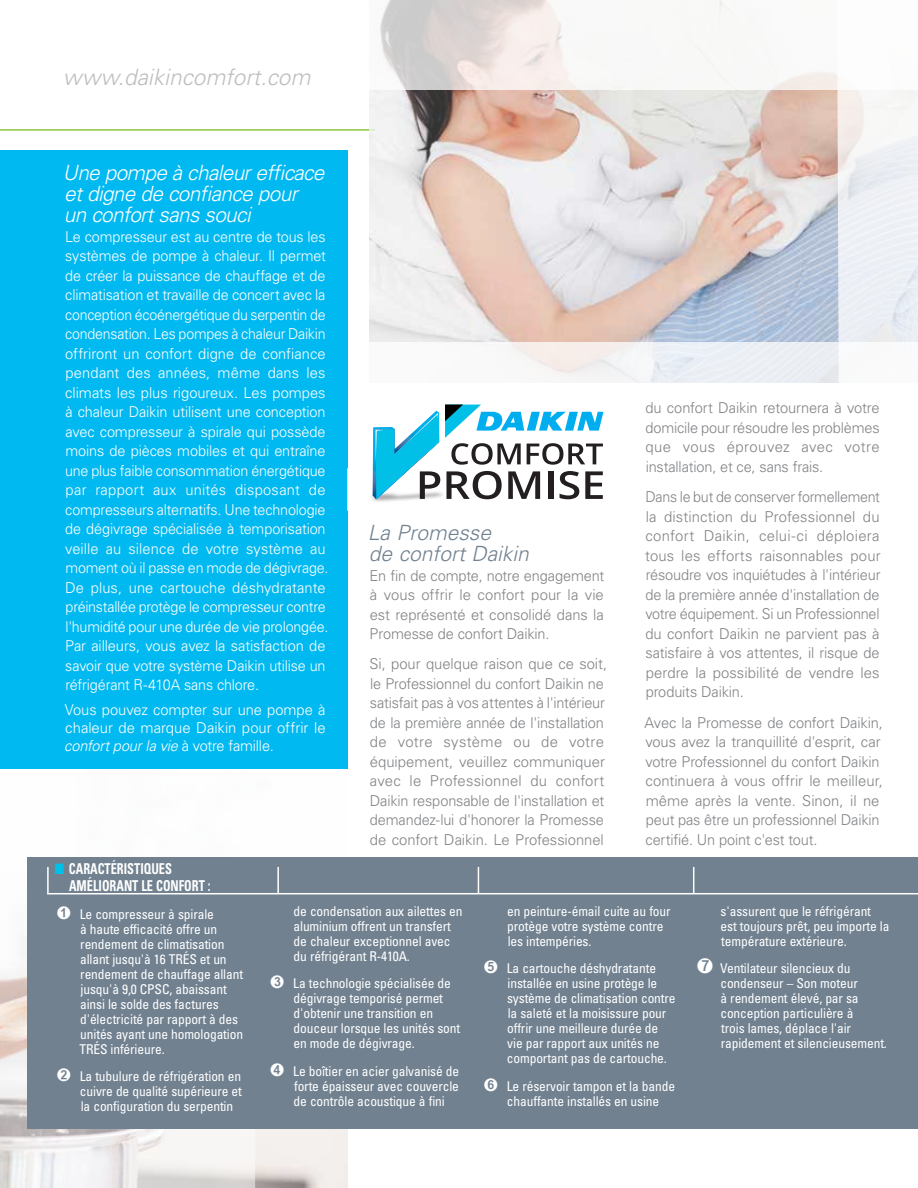
<style>
.page{position:relative;width:918px;height:1188px;background:#fff}
.page>*{position:absolute;margin:0;border:0;box-sizing:border-box;transform-origin:0 0}
.t1{font:italic 300 22.5px "Univers";color:#bcbec0}
.t2{font:italic 300 21px/21px "Univers";letter-spacing:-.03em;color:#fff}
.t3{font:italic 300 21px/21px "Univers";color:#718190}
.t4{font:300 15px/19.5px "Univers";letter-spacing:-.01em;color:#fff;scale:.96 1}
.t5{font:300 15px/19.5px "Univers";letter-spacing:-.005em;color:#808285;text-align:justify}
.t6{font:300 15px/19.5px "Univers";letter-spacing:-.005em;color:#808285;text-align:justify;scale:.95 1}
.t7{font:300 15px/18px "Univers";letter-spacing:-.01em;color:#fff;text-align:justify}
.t8{font:700 condensed 15px/16.5px "Univers";color:#fff;scale:.82 1}
.t9{font:condensed 13.5px/15px "Univers";letter-spacing:-.01em;color:#fff}
.s1{font-style:italic}
.s2{color:#00c0e8}
.s3{font-family:"Arial Unicode MS";font-stretch:normal;font-size:18px}
.s4{font-family:"Arial Unicode MS";font-stretch:normal;font-size:21px}
</style>
<div class="page">
<svg style="left:0;top:768px;width:255px;height:420px"></svg>
<hr style="left:0;top:129px;width:375px;height:2px;background:#8dc63f">
<div style="left:0;top:150px;width:348px;height:618px;background:#00b9f1"></div>
<div style="left:27px;top:857px;width:891px;height:272px;background:#718190"></div>
<hr style="left:47px;top:893px;width:871px;height:1px;background:#fff">
<svg style="left:693px;top:867px;width:1px;height:26px"></svg>
<svg style="left:478px;top:867px;width:1px;height:26px"></svg>
<hr style="left:277px;top:867px;width:2px;height:27px;background:#fff">
<hr style="left:47px;top:867px;width:2px;height:27px;background:#fff">
<img style="left:369px;top:90px;width:468px;height:252px">
<svg style="left:380px;top:0;width:457px;height:90px"></svg>
<div style="left:363px;top:342px;width:555px;height:41px;background:linear-gradient(to bottom,#f3f2f4,#f2f4f6)"></div>
<svg style="left:837px;top:76px;width:81px;height:307px"></svg>
<img style="left:347px;top:468px;width:142px;height:43px">
<svg style="left:373px;top:405px;width:230px;height:94px"></svg>
<h1 class="t1" style="left:63px;top:63px;width:249px">www.daikincomfort.com</h1>
<h2 class="t2" style="left:63px;top:162px;width:263px">Une pompe à chaleur efficace et digne de confiance pour<br>un confort sans souci</h2>
<p class="t4" style="left:65px;top:226px;width:276px">Le compresseur est au centre de tous les systèmes de pompe à chaleur. Il permet de créer la puissance de chauffage et de climatisation et travaille de concert avec la conception écoénergétique du serpentin de condensation. Les pompes à chaleur Daikin offriront un confort digne de confiance pendant des années, même dans les climats les plus rigoureux. Les pompes à chaleur Daikin utilisent une conception avec compresseur à spirale qui possède moins de pièces mobiles et qui entraîne une plus faible consommation énergétique par rapport aux unités disposant de compresseurs alternatifs. Une technologie de dégivrage spécialisée à temporisation veille au silence de votre système au moment où il passe en mode de dégivrage.<br>De plus, une cartouche déshydratante préinstallée protège le compresseur contre l'humidité pour une durée de vie prolongée.<br>Par ailleurs, vous avez la satisfaction de savoir que votre système Daikin utilise un réfrigérant R-410A sans chlore.</p>
<p class="t7" style="left:64px;top:700px;width:263px">Vous pouvez compter sur une pompe à chaleur de marque Daikin pour offrir le <span class="s1">confort pour la vie</span> à votre famille.</p>
<p class="t8" style="left:69px;top:861px;width:174px;text-indent:-14px"><span class="s2">■</span> CARACTÉRISTIQUES<br>AMÉLIORANT LE CONFORT :</p>
<h2 class="t3" style="left:368px;top:522px;width:162px">La Promesse<br>de confort Daikin</h2>
<p class="t5" style="left:370px;top:565px;width:236px">En fin de compte, notre engagement à vous offrir le confort pour la vie est représenté et consolidé dans la Promesse de confort Daikin.</p>
<p class="t5" style="left:369px;top:654px;width:239px;text-align:left">Si, pour quelque raison que ce soit, le Professionnel du confort Daikin ne satisfait pas à vos attentes à l'intérieur de la première année de l'installation de votre système ou de votre équipement, veuillez communiquer avec le Professionnel du confort Daikin responsable de l'installation et demandez-lui d'honorer la Promesse de confort Daikin. Le Professionnel</p>
<p class="t5" style="left:646px;top:398px;width:236px">du confort Daikin retournera à votre domicile pour résoudre les problèmes que vous éprouvez avec votre installation, et ce, sans frais.</p>
<p class="t6" style="left:645px;top:487px;width:249px">Dans le but de conserver formellement la distinction du Professionnel du confort Daikin, celui-ci déploiera tous les efforts raisonnables pour résoudre vos inquiétudes à l'intérieur de la première année d'installation de votre équipement. Si un Professionnel du confort Daikin ne parvient pas à satisfaire à vos attentes, il risque de perdre la possibilité de vendre les produits Daikin.</p>
<p class="t5" style="left:645px;top:712px;width:240px;text-align:left">Avec la Promesse de confort Daikin, vous avez la tranquillité d'esprit, car votre Professionnel du confort Daikin continuera à vous offrir le meilleur, même après la vente. Sinon, il ne peut pas être un professionnel Daikin certifié. Un point c'est tout.</p>
<p class="t9" style="left:79px;top:906px;width:165px;text-indent:-23px"><span class="s3">➊</span> Le compresseur à spirale<br>à haute efficacité offre un rendement de climatisation allant jusqu'à 16 TRÉS et un rendement de chauffage allant jusqu'à 9,0 CPSC, abaissant ainsi le solde des factures d'électricité par rapport à des unités ayant une homologation<br>TRÉS inférieure.</p>
<p class="t9" style="left:80px;top:1068px;width:164px;text-align:justify;text-indent:-23px"><span class="s3">➋</span> La tubulure de réfrigération en cuivre de qualité supérieure et la configuration du serpentin</p>
<p class="t9" style="left:294px;top:904px;width:170px">de condensation aux ailettes en aluminium offrent un transfert de chaleur exceptionnel avec du réfrigérant R-410A.</p>
<p class="t9" style="left:294px;top:976px;width:168px;text-indent:-23px"><span class="s3">➌</span> La technologie spécialisée de dégivrage temporisé permet d'obtenir une transition en douceur lorsque les unités sont en mode de dégivrage.</p>
<p class="t9" style="left:294px;top:1063px;width:167px;text-align:justify;text-indent:-23px"><span class="s3">➍</span> Le boîtier en acier galvanisé de forte épaisseur avec couvercle de contrôle acoustique à fini</p>
<p class="t9" style="left:507px;top:904px;width:165px">en peinture-émail cuite au four protège votre système contre les intempéries.</p>
<p class="t9" style="left:507px;top:961px;width:170px;text-indent:-23px"><span class="s3">➎</span> La cartouche déshydratante installée en usine protège le système de climatisation contre la saleté et la moisissure pour offrir une meilleure durée de vie par rapport aux unités ne comportant pas de cartouche.</p>
<p class="t9" style="left:484px;top:1078px;width:193px;text-align:center"><span class="s3">➏</span> Le réservoir tampon et la bande chauffante installés en usine</p>
<p class="t9" style="left:721px;top:904px;width:170px">s'assurent que le réfrigérant est toujours prêt, peu importe la température extérieure.</p>
<p class="t9" style="left:720px;top:961px;width:168px;text-indent:-23px"><span class="s4">➐</span> Ventilateur silencieux du condenseur – Son moteur<br>à rendement élevé, par sa conception particulière à<br>trois lames, déplace l'air rapidement et silencieusement.</p>
</div>
